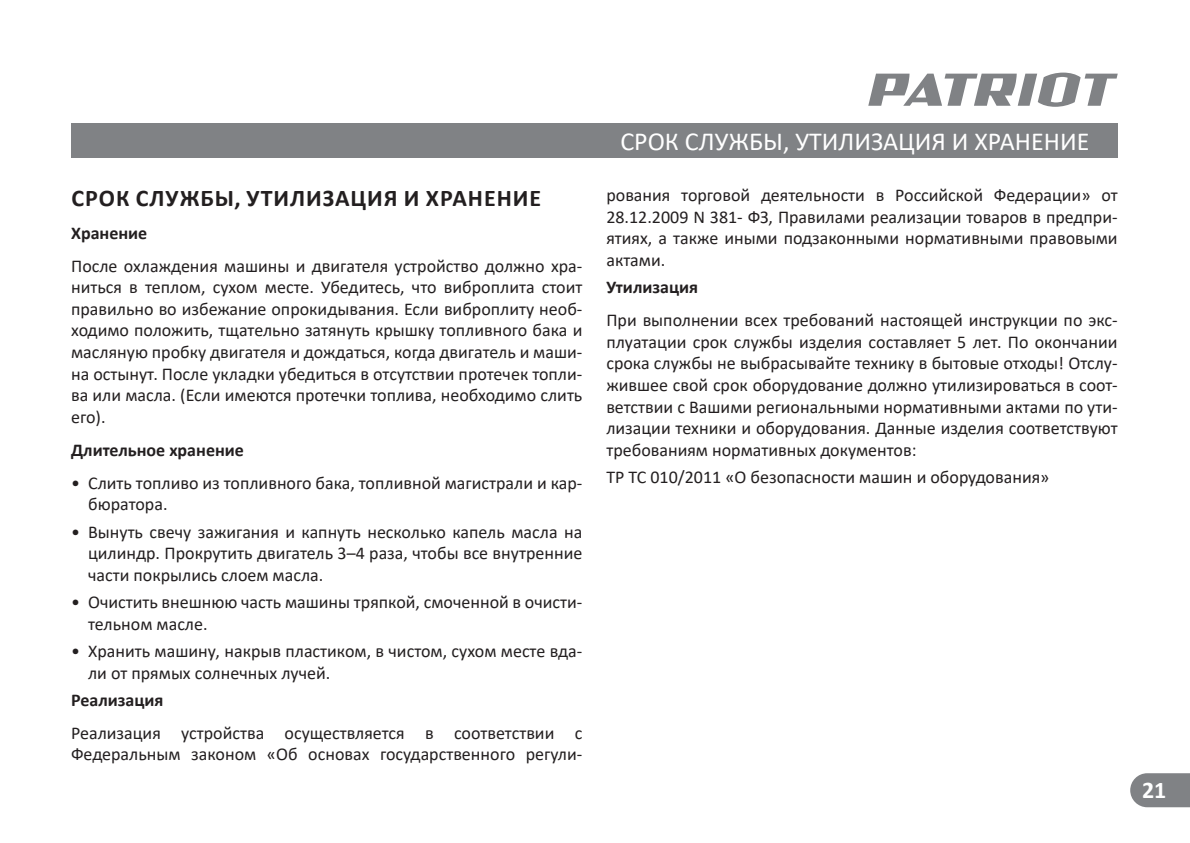
<style>
.page{position:relative;width:1190px;height:843px;background:#fff}
.page>*{position:absolute;margin:0;border:0;box-sizing:border-box;transform-origin:0 0}
.t1{font:26px "Calibri";color:#fff}
.t2{font:700 24px "Calibri";letter-spacing:.04em;color:#231f20}
.t3{font:700 24px "Calibri";color:#fff}
.t4{font:18px/21.6px "Calibri";color:#231f20;text-align:justify}
.t5{font:700 18px "Calibri";color:#231f20}
</style>
<div class="page">
<svg style="left:868px;top:73px;width:250px;height:34px"></svg>
<div style="left:71px;top:123px;width:1047px;height:34px;background:#808285"></div>
<svg style="left:1130px;top:773px;width:60px;height:34px;background:#888a8d"></svg>
<h2 class="t2" style="left:72px;top:181px;width:471px">СРОК СЛУЖБЫ, УТИЛИЗАЦИЯ И ХРАНЕНИЕ</h2>
<p class="t5" style="left:71px;top:220px;width:78px">Хранение</p>
<p class="t4" style="left:71px;top:254px;width:513px">После охлаждения машины и двигателя устройство должно хра&shy;ниться в теплом, сухом месте. Убедитесь, что виброплита стоит правильно во избежание опрокидывания. Если виброплиту необ&shy;ходимо положить, тщательно затянуть крышку топливного бака и масляную пробку двигателя и дождаться, когда двигатель и маши&shy;на остынут. После укладки убедиться в отсутствии протечек топли&shy;ва или масла. (Если имеются протечки топлива, необходимо слить его).</p>
<p class="t5" style="left:71px;top:437px;width:174px">Длительное хранение</p>
<p class="t4" style="left:88px;top:471px;width:496px;text-indent:-17px">• Слить топливо из топливного бака, топливной магистрали и кар&shy;бюратора.</p>
<p class="t4" style="left:88px;top:520px;width:496px;text-indent:-17px">• Вынуть свечу зажигания и капнуть несколько капель масла на цилиндр. Прокрутить двигатель 3–4 раза, чтобы все внутренние части покрылись слоем масла.</p>
<p class="t4" style="left:88px;top:591px;width:496px;text-indent:-17px">• Очистить внешнюю часть машины тряпкой, смоченной в очисти&shy;тельном масле.</p>
<p class="t4" style="left:88px;top:640px;width:496px;text-indent:-17px">• Хранить машину, накрыв пластиком, в чистом, сухом месте вда&shy;ли от прямых солнечных лучей.</p>
<p class="t5" style="left:71px;top:687px;width:94px">Реализация</p>
<p class="t4" style="left:71px;top:721px;width:513px">Реализация устройства осуществляется в соответствии с<br>Федеральным законом «Об основах государственного регули-</p>
<h1 class="t1" style="left:620px;top:123px;width:470px">СРОК СЛУЖБЫ, УТИЛИЗАЦИЯ И ХРАНЕНИЕ</h1>
<p class="t4" style="left:606px;top:184px;width:513px">рования торговой деятельности в Российской Федерации» от 28.12.2009 N 381- ФЗ, Правилами реализации товаров в предпри&shy;ятиях, а также иными подзаконными нормативными правовыми актами.</p>
<p class="t5" style="left:606px;top:275px;width:93px">Утилизация</p>
<p class="t4" style="left:606px;top:309px;width:513px">При выполнении всех требований настоящей инструкции по экс&shy;плуатации срок службы изделия составляет 5 лет. По окончании срока службы не выбрасывайте технику в бытовые отходы! Отслу&shy;жившее свой срок оборудование должно утилизироваться в соот&shy;ветствии с Вашими региональными нормативными актами по ути&shy;лизации техники и оборудования. Данные изделия соответствуют требованиям нормативных документов:</p>
<p class="t4" style="left:606px;top:466px;width:445px">ТР ТС 010/2011 «О безопасности машин и оборудования»</p>
<h2 class="t3" style="left:1142px;top:773px;width:26px">21</h2>
</div>
